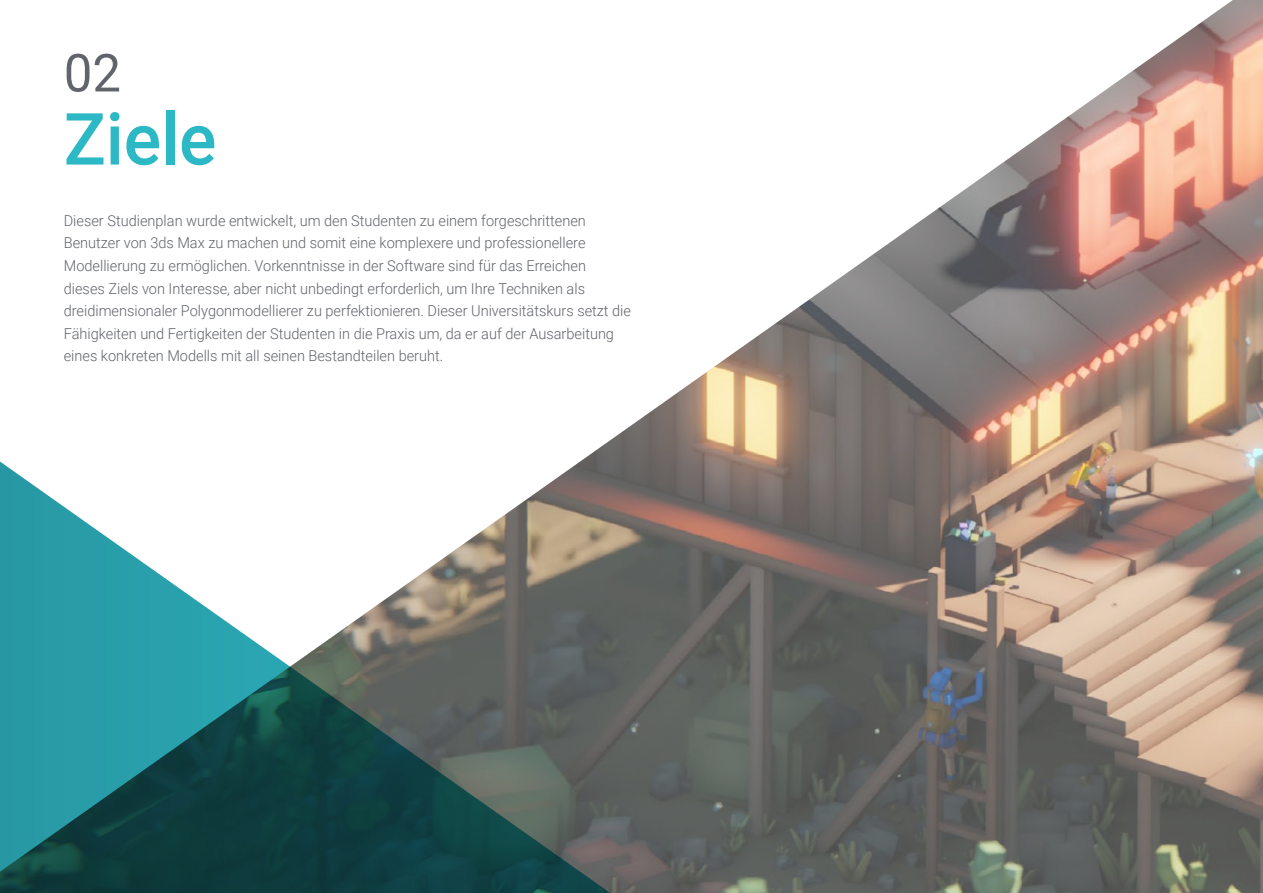
<style>
.page{position:relative;width:1263px;height:893px;background:#fff}
.page>*{position:absolute;margin:0;border:0;box-sizing:border-box;transform-origin:0 0}
.t1{font:500 72px "Roboto";color:#2db8c5}
.t2{font:52.5px "Roboto";color:#61646a}
.t3{font:300 15px/22.5px "Roboto";color:#61646a}
</style>
<div class="page">
<img style="left:602px;top:0;width:661px;height:893px">
<svg style="left:0;top:446px;width:640px;height:447px"></svg>
<h2 class="t2" style="left:64px;top:36px;width:59px">02</h2>
<h1 class="t1" style="left:64px;top:89px;width:154px">Ziele</h1>
<p class="t3" style="left:64px;top:209px;width:569px">Dieser Studienplan wurde entwickelt, um den Studenten zu einem forgeschrittenen Benutzer von 3ds Max zu machen und somit eine komplexere und professionellere Modellierung zu ermöglichen. Vorkenntnisse in der Software sind für das Erreichen<br>dieses Ziels von Interesse, aber nicht unbedingt erforderlich, um Ihre Techniken als dreidimensionaler Polygonmodellierer zu perfektionieren. Dieser Universitätskurs setzt die Fähigkeiten und Fertigkeiten der Studenten in die Praxis um, da er auf der Ausarbeitung eines konkreten Modells mit all seinen Bestandteilen beruht.</p>
</div>
